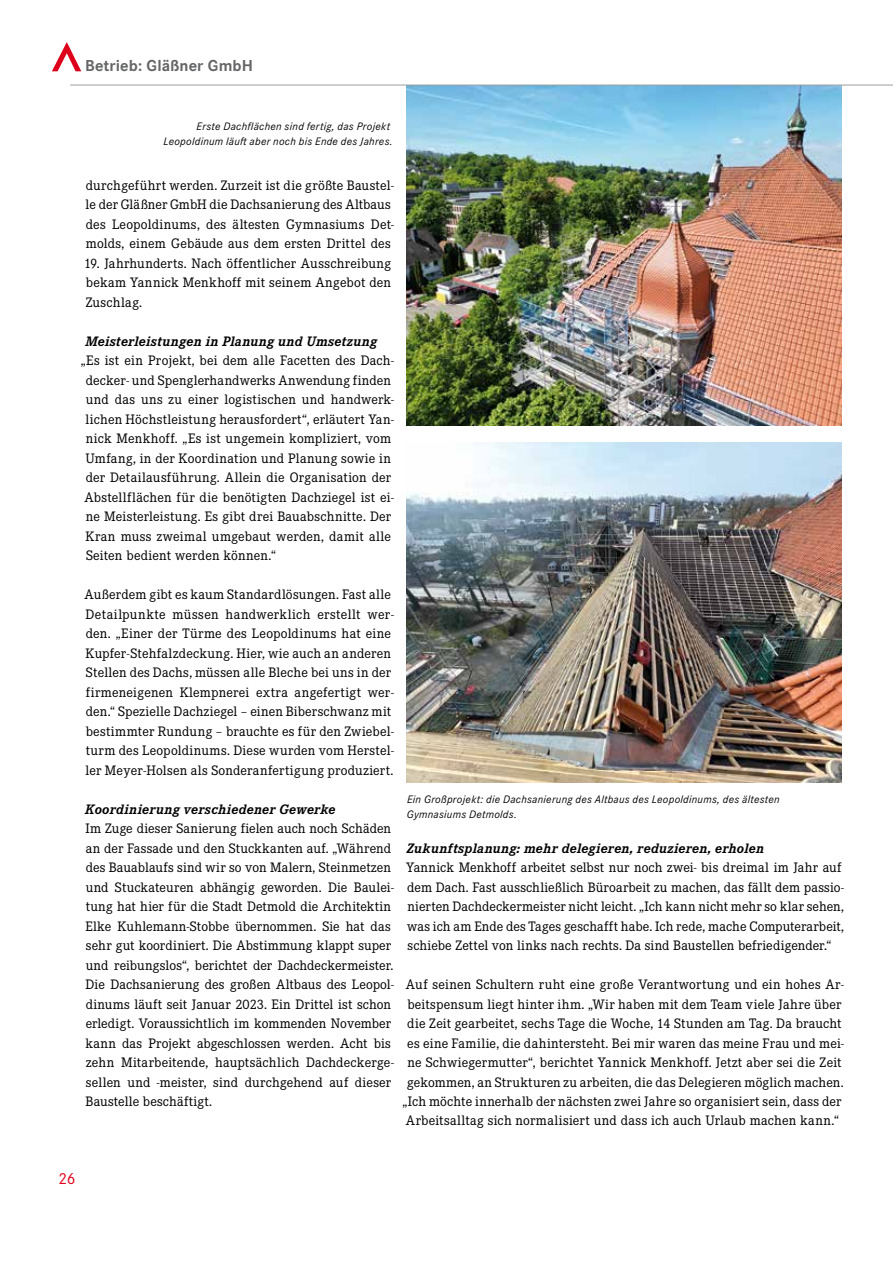
<style>
.page{position:relative;width:893px;height:1263px;background:#fff}
.page>*{position:absolute;margin:0;border:0;box-sizing:border-box;transform-origin:0 0}
.t1{font:700 16.5px "Corporate S Pro";letter-spacing:.005em;color:#646567}
.t2{font:16.5px "Corporate S Pro";color:#e2001a}
.t3{font:14.25px/19.5px "Corporate E Pro";letter-spacing:.01em;color:#000}
.t4{font:italic 700 14.25px "Corporate E Pro";letter-spacing:.015em;color:#000}
.t5{font:italic 11.25px/15px "Corporate S Pro";letter-spacing:.025em;color:#000;text-align:right}
</style>
<div class="page">
<img style="left:407px;top:442px;width:435px;height:340px">
<img style="left:407px;top:86px;width:435px;height:339px">
<hr style="left:70px;top:85px;width:823px;height:1px;background:#9c9e9f">
<svg style="left:52px;top:42px;width:29px;height:29px"></svg>
<p class="t1" style="left:85px;top:52px;width:169px">Betrieb: Gläßner GmbH</p>
<p class="t5" style="left:163px;top:118px;width:231px">Erste Dachflächen sind fertig, das Projekt<br>Leopoldinum läuft aber noch bis Ende des Jahres.</p>
<p class="t3" style="left:86px;top:174px;width:310px">durchgeführt werden. Zurzeit ist die größte Baustel&shy;le der Gläßner GmbH die Dachsanierung des Altbaus des Leopoldinums, des ältesten Gymnasiums Det&shy;molds, einem Gebäude aus dem ersten Drittel des</p>
<p class="t3" style="left:84px;top:252px;width:309px;text-align:justify">19. Jahrhunderts. Nach öffentlicher Ausschreibung bekam Yannick Menkhoff mit seinem Angebot den Zuschlag.</p>
<p class="t4" style="left:85px;top:330px;width:294px">Meisterleistungen in Planung und Umsetzung</p>
<p class="t3" style="left:81px;top:350px;width:315px">„Es ist ein Projekt, bei dem alle Facetten des Dach&shy;decker- und Spenglerhandwerks Anwendung finden und das uns zu einer logistischen und handwerk&shy;lichen Höchstleistung herausfordert“, erläutert Yan&shy;nick Menkhoff. „Es ist ungemein kompliziert, vom Umfang, in der Koordination und Planung sowie in der Detailausführung. Allein die Organisation der Abstellflächen für die benötigten Dachziegel ist ei&shy;ne Meisterleistung. Es gibt drei Bauabschnitte. Der Kran muss zweimal umgebaut werden, damit alle Seiten bedient werden können.“</p>
<p class="t3" style="left:84px;top:584px;width:311px">Außerdem gibt es kaum Standardlösungen. Fast alle Detailpunkte müssen handwerklich erstellt wer&shy;den. „Einer der Türme des Leopoldinums hat eine Kupfer-Stehfalzdeckung. Hier, wie auch an anderen Stellen des Dachs, müssen alle Bleche bei uns in der firmeneigenen Klempnerei extra angefertigt wer&shy;den.“ Spezielle Dachziegel – einen Biberschwanz mit bestimmter Rundung – brauchte es für den Zwiebel&shy;turm des Leopoldinums. Diese wurden vom Herstel&shy;ler Meyer-Holsen als Sonderanfertigung produziert.</p>
<p class="t4" style="left:85px;top:798px;width:252px">Koordinierung verschiedener Gewerke</p>
<p class="t3" style="left:86px;top:818px;width:310px">Im Zuge dieser Sanierung fielen auch noch Schäden an der Fassade und den Stuckkanten auf. „Während des Bauablaufs sind wir so von Malern, Steinmetzen und Stuckateuren abhängig geworden. Die Baulei&shy;tung hat hier für die Stadt Detmold die Architektin Elke Kuhlemann-Stobbe übernommen. Sie hat das sehr gut koordiniert. Die Abstimmung klappt super und reibungslos“, berichtet der Dachdeckermeister.<br>Die Dachsanierung des großen Altbaus des Leopol&shy;dinums läuft seit Januar 2023. Ein Drittel ist schon erledigt. Voraussichtlich im kommenden November kann das Projekt abgeschlossen werden. Acht bis zehn Mitarbeitende, hauptsächlich Dachdeckerge&shy;sellen und -meister, sind durchgehend auf dieser Baustelle beschäftigt.</p>
<p class="t5" style="left:407px;top:791px;width:374px;text-align:left">Ein Großprojekt: die Dachsanierung des Altbaus des Leopoldinums, des ältesten<br>Gymnasiums Detmolds.</p>
<p class="t4" style="left:407px;top:837px;width:359px">Zukunftsplanung: mehr delegieren, reduzieren, erholen</p>
<p class="t3" style="left:406px;top:857px;width:439px">Yannick Menkhoff arbeitet selbst nur noch zwei- bis dreimal im Jahr auf dem Dach. Fast ausschließlich Büroarbeit zu machen, das fällt dem passio&shy;nierten Dachdeckermeister nicht leicht. „Ich kann nicht mehr so klar sehen, was ich am Ende des Tages geschafft habe. Ich rede, mache Computerarbeit, schiebe Zettel von links nach rechts. Da sind Baustellen befriedigender.“</p>
<p class="t3" style="left:402px;top:974px;width:443px;text-align:center">Auf seinen Schultern ruht eine große Verantwortung und ein hohes Ar&shy;beitspensum liegt hinter ihm. „Wir haben mit dem Team viele Jahre über die Zeit gearbeitet, sechs Tage die Woche, 14 Stunden am Tag. Da braucht es eine Familie, die dahintersteht. Bei mir waren das meine Frau und mei&shy;ne Schwiegermutter“, berichtet Yannick Menkhoff. Jetzt aber sei die Zeit gekommen, an Strukturen zu arbeiten, die das Delegieren möglich machen. „Ich möchte innerhalb der nächsten zwei Jahre so organisiert sein, dass der Arbeitsalltag sich normalisiert und dass ich auch Urlaub machen kann.“</p>
<p class="t2" style="left:58px;top:1167px;width:19px">26</p>
</div>
